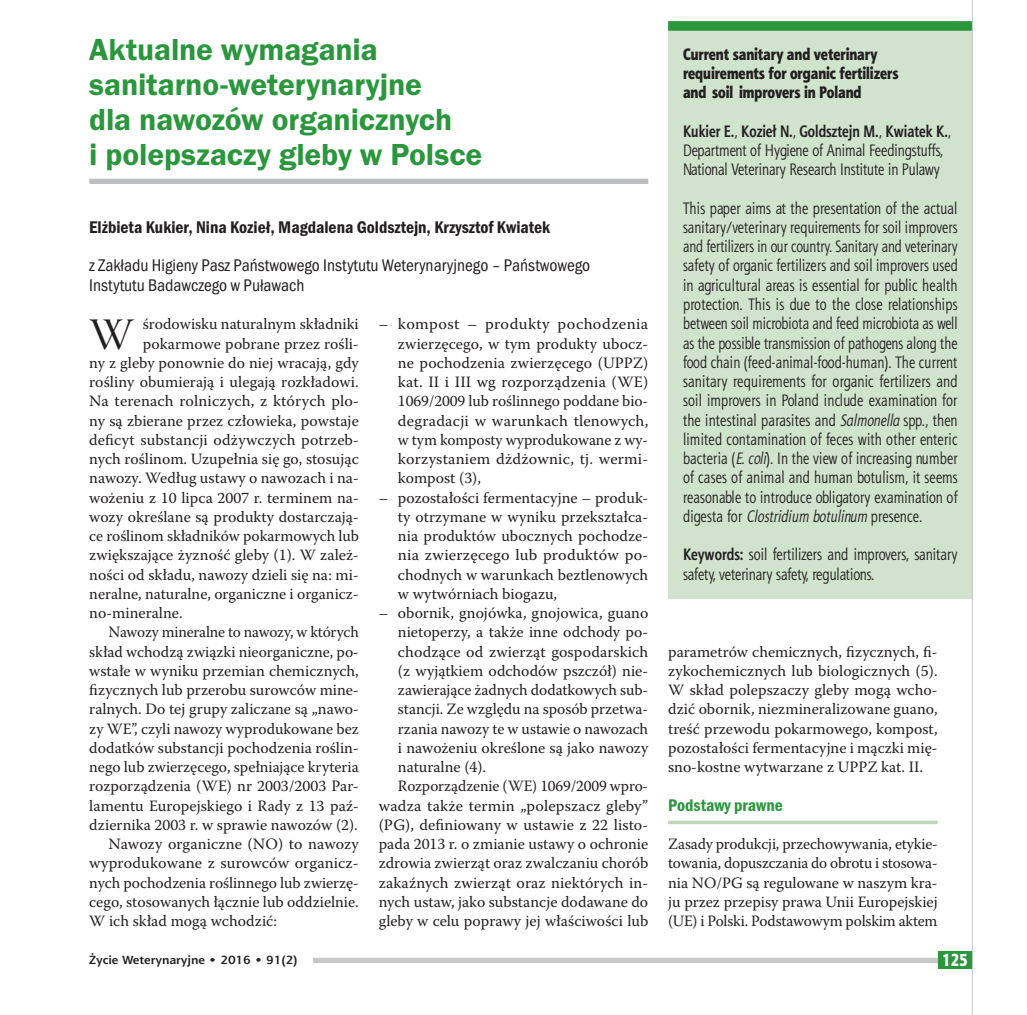
<style>
.page{position:relative;width:1027px;height:1015px;background:#fff}
.page>*{position:absolute;margin:0;border:0;box-sizing:border-box;transform-origin:0 0}
.t1{font:44.98px "Warnock Pro Disp";color:#231f20}
.t2{font:600 31.5px/35px "Franklin Gothic Itc TEE Dm";letter-spacing:-.005em;color:#2a973d}
.t3{font:17.5px/19.2px "Franklin Got Itc TOT Boo Con";color:#231f20}
.t4{font:17.5px "Franklin Got Itc TOT Dem Con";color:#231f20}
.t5{font:17.5px "Franklin Got Itc TOT Dem Con";color:#2a973d}
.t6{font:17.5px "Aerton Cnd EFN Black";color:#fff}
.t7{font:16.62px/19.2px "Aerton Cnd EFN";color:#231f20}
.t8{font:16.62px/19.2px "Aerton Cnd EFN Black";color:#231f20}
.t9{font:15.75px/19.2px "Warnock Pro";color:#231f20;text-align:justify}
.t10{font:700 11.9px "Aerton EFN";color:#231f20;scale:1.11 1}
.s1{font-weight:700}
.s2{font-style:italic}
</style>
<div class="page">
<svg style="left:668px;top:820px;width:270px;height:4px"></svg>
<div style="left:89px;top:179px;width:559px;height:5px;background:#bcbdc0"></div>
<div style="left:668px;top:26px;width:304px;height:573px;background:#d0e3cd"></div>
<div style="left:668px;top:21px;width:304px;height:10px;background:#2a973d"></div>
<div style="left:313px;top:957px;width:659px;height:6px;background:#c7c8ca"></div>
<div style="left:938px;top:951px;width:34px;height:17px;background:#2a973d"></div>
<hr style="left:972px;top:0;width:1px;height:1015px;background:#c7c8ca">
<h2 class="t2" style="left:89px;top:32px;width:395px">Aktualne wymagania sanitarno‑weterynaryjne<br>dla nawozów organicznych<br>i polepszaczy gleby w Polsce</h2>
<p class="t4" style="left:89px;top:217px;width:462px">Elżbieta Kukier, Nina Kozieł, Magdalena Goldsztejn, Krzysztof Kwiatek</p>
<p class="t3" style="left:89px;top:256px;width:502px">z Zakładu Higieny Pasz Państwowego Instytutu Weterynaryjnego – Państwowego<br>Instytutu Badawczego w Puławach</p>
<h1 class="t1" style="left:89px;top:309px;width:46px">W</h1>
<p class="t9" style="left:143px;top:314px;width:218px">środowisku naturalnym składniki</p>
<p class="t9" style="left:143px;top:333px;width:218px">pokarmowe pobrane przez rośli-</p>
<p class="t9" style="left:89px;top:353px;width:271px">ny z gleby ponownie do niej wracają, gdy</p>
<p class="t9" style="left:89px;top:372px;width:271px">rośliny obumierają i ulegają rozkładowi.</p>
<p class="t9" style="left:89px;top:391px;width:271px">Na terenach rolniczych, z których plo-</p>
<p class="t9" style="left:89px;top:410px;width:271px">ny są zbierane przez człowieka, powstaje</p>
<p class="t9" style="left:89px;top:430px;width:271px">deficyt substancji odżywczych potrzeb-</p>
<p class="t9" style="left:89px;top:449px;width:271px">nych roślinom. Uzupełnia się go, stosując</p>
<p class="t9" style="left:89px;top:468px;width:271px">nawozy. Według ustawy o nawozach i na-</p>
<p class="t9" style="left:89px;top:487px;width:271px">wożeniu z 10 lipca 2007 r. terminem na-</p>
<p class="t9" style="left:89px;top:507px;width:271px">wozy określane są produkty dostarczają-</p>
<p class="t9" style="left:89px;top:526px;width:271px">ce roślinom składników pokarmowych lub</p>
<p class="t9" style="left:89px;top:545px;width:271px">zwiększające żyzność gleby (1). W zależ-</p>
<p class="t9" style="left:89px;top:564px;width:271px">ności od składu, nawozy dzieli się na: mi-</p>
<p class="t9" style="left:89px;top:584px;width:271px">neralne, naturalne, organiczne i organicz-</p>
<p class="t9" style="left:89px;top:603px;width:95px">no-mineralne.</p>
<p class="t9" style="left:109px;top:622px;width:252px">Nawozy mineralne to nawozy, w których</p>
<p class="t9" style="left:89px;top:641px;width:271px">skład wchodzą związki nieorganiczne, po-</p>
<p class="t9" style="left:89px;top:661px;width:271px">wstałe w wyniku przemian chemicznych,</p>
<p class="t9" style="left:89px;top:680px;width:271px">fizycznych lub przerobu surowców mine-</p>
<p class="t9" style="left:89px;top:699px;width:271px">ralnych. Do tej grupy zaliczane są „nawo-</p>
<p class="t9" style="left:89px;top:718px;width:271px">zy WE”, czyli nawozy wyprodukowane bez</p>
<p class="t9" style="left:89px;top:738px;width:271px">dodatków substancji pochodzenia roślin-</p>
<p class="t9" style="left:89px;top:757px;width:271px">nego lub zwierzęcego, spełniające kryteria</p>
<p class="t9" style="left:89px;top:776px;width:271px">rozporządzenia (WE) nr 2003/2003 Par-</p>
<p class="t9" style="left:89px;top:795px;width:271px">lamentu Europejskiego i Rady z 13 paź-</p>
<p class="t9" style="left:89px;top:815px;width:270px">dziernika 2003 r. w sprawie nawozów (2).</p>
<p class="t9" style="left:109px;top:834px;width:252px">Nawozy organiczne (NO) to nawozy</p>
<p class="t9" style="left:89px;top:853px;width:271px">wyprodukowane z surowców organicz-</p>
<p class="t9" style="left:89px;top:872px;width:271px">nych pochodzenia roślinnego lub zwierzę-</p>
<p class="t9" style="left:89px;top:892px;width:271px">cego, stosowanych łącznie lub oddzielnie.</p>
<p class="t9" style="left:89px;top:911px;width:189px">W ich skład mogą wchodzić:</p>
<p class="t9" style="left:398px;top:314px;width:252px;text-indent:-19px">– kompost – produkty pochodzenia zwierzęcego, w tym produkty ubocz&shy;ne pochodzenia zwierzęcego (UPPZ) kat. II i III wg rozporządzenia (WE)<br>1069/2009 lub roślinnego poddane bio&shy;degradacji w warunkach tlenowych, w tym komposty wyprodukowane z wy&shy;korzystaniem dżdżownic, tj. wermi&shy;kompost (3),</p>
<p class="t9" style="left:398px;top:487px;width:252px;text-indent:-19px">– pozostałości fermentacyjne – produk&shy;ty otrzymane w wyniku przekształca&shy;nia produktów ubocznych pochodze&shy;nia zwierzęcego lub produktów po&shy;chodnych w warunkach beztlenowych w wytwórniach biogazu,</p>
<p class="t9" style="left:379px;top:603px;width:271px">– obornik, gnojówka, gnojowica, guano</p>
<p class="t9" style="left:398px;top:622px;width:252px">nietoperzy, a także inne odchody po-</p>
<p class="t9" style="left:398px;top:641px;width:252px">chodzące od zwierząt gospodarskich</p>
<p class="t9" style="left:398px;top:661px;width:252px">(z wyjątkiem odchodów pszczół) nie-</p>
<p class="t9" style="left:398px;top:680px;width:252px">zawierające żadnych dodatkowych sub-</p>
<p class="t9" style="left:398px;top:699px;width:252px">stancji. Ze względu na sposób przetwa-</p>
<p class="t9" style="left:398px;top:718px;width:252px">rzania nawozy te w ustawie o nawozach</p>
<p class="t9" style="left:398px;top:738px;width:252px">i nawożeniu określone są jako nawozy</p>
<p class="t9" style="left:398px;top:757px;width:90px">naturalne (4).</p>
<p class="t9" style="left:398px;top:776px;width:252px">Rozporządzenie (WE) 1069/2009 wpro-</p>
<p class="t9" style="left:379px;top:795px;width:271px">wadza także termin „polepszacz gleby”</p>
<p class="t9" style="left:379px;top:815px;width:271px">(PG), definiowany w ustawie z 22 listo-</p>
<p class="t9" style="left:379px;top:834px;width:271px">pada 2013 r. o zmianie ustawy o ochronie</p>
<p class="t9" style="left:379px;top:853px;width:271px">zdrowia zwierząt oraz zwalczaniu chorób</p>
<p class="t9" style="left:379px;top:872px;width:271px">zakaźnych zwierząt oraz niektórych in-</p>
<p class="t9" style="left:379px;top:892px;width:271px">nych ustaw, jako substancje dodawane do</p>
<p class="t9" style="left:379px;top:911px;width:271px">gleby w celu poprawy jej właściwości lub</p>
<p class="t8" style="left:683px;top:44px;width:217px">Current sanitary and veterinary requirements for organic fertilizers and soil improvers in Poland</p>
<p class="t7" style="left:683px;top:121px;width:270px"><span class="s1">Kukier E.</span>, <span class="s1">Kozieł N.</span>, <span class="s1">Goldsztejn M.</span>, <span class="s1">Kwiatek K.</span>,<br>Department of Hygiene of Animal Feedingstuffs,<br>National Veterinary Research Institute in Pulawy</p>
<p class="t7" style="left:683px;top:198px;width:276px;text-align:justify">This paper aims at the presentation of the actual sanitary/veterinary requirements for soil improvers and fertilizers in our country. Sanitary and veterinary safety of organic fertilizers and soil improvers used in agricultural areas is essential for public health protection. This is due to the close relationships between soil microbiota and feed microbiota as well as the possible transmission of pathogens along the food chain (feed-animal‑food-human). The current sanitary requirements for organic fertilizers and soil improvers in Poland include examination for the intestinal parasites and <span class="s2">Salmonella</span> spp., then limited contamination of feces with other enteric bacteria (<span class="s2">E. coli</span>). In the view of increasing number of cases of animal and human botulism, it seems reasonable to introduce obligatory examination of digesta for <span class="s2">Clostridium botulinum</span> presence.</p>
<p class="t7" style="left:683px;top:545px;width:276px"><span class="s1">Keywords:</span> soil fertilizers and improvers, sanitary safety, veterinary safety, regulations.</p>
<p class="t9" style="left:668px;top:641px;width:271px">parametrów chemicznych, fizycznych, fi&shy;zykochemicznych lub biologicznych (5).<br>W skład polepszaczy gleby mogą wcho&shy;dzić obornik, niezmineralizowane guano, treść przewodu pokarmowego, kompost, pozostałości fermentacyjne i mączki mię&shy;sno-kostne wytwarzane z UPPZ kat. II.</p>
<p class="t5" style="left:668px;top:795px;width:116px">Podstawy prawne</p>
<p class="t9" style="left:668px;top:834px;width:271px">Zasady produkcji, przechowywania, etykie&shy;towania, dopuszczania do obrotu i stosowa&shy;nia NO/PG są regulowane w naszym kra&shy;ju przez przepisy prawa Unii Europejskiej (UE) i Polski. Podstawowym polskim aktem</p>
<p class="t10" style="left:89px;top:952px;width:189px">Życie Weterynaryjne • 2016 • 91(2)</p>
<p class="t6" style="left:942px;top:949px;width:27px">125</p>
</div>
